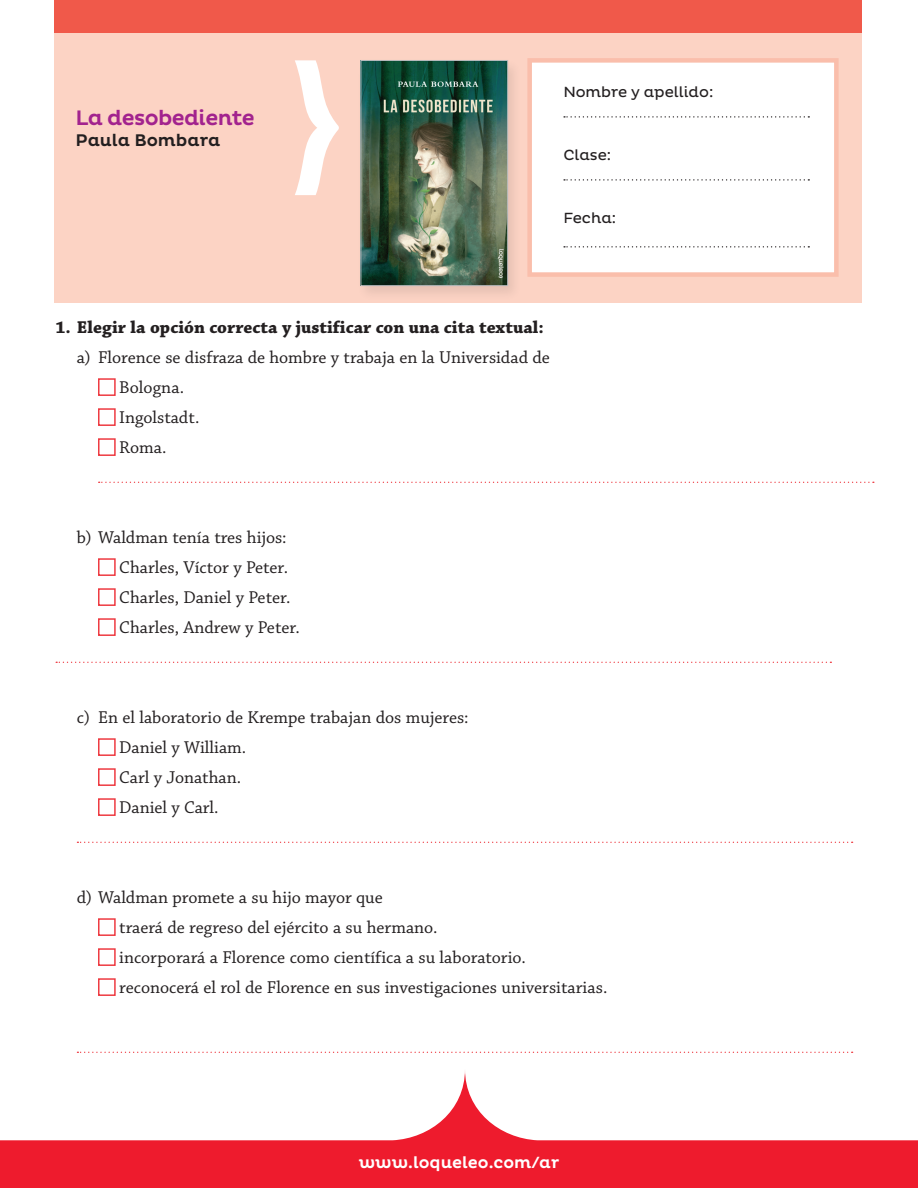
<style>
.page{position:relative;width:918px;height:1188px;background:#fff}
.page>*{position:absolute;margin:0;border:0;box-sizing:border-box;transform-origin:0 0}
.t1{font:500 21.3px "Pluto";letter-spacing:-.03em;color:#a2238e}
.t2{font:18px/30px "Chaparral Pro";color:#231f20}
.t3{font:700 18px "Chaparral Pro";color:#231f20}
.t4{font:500 17.25px "Pluto";color:#231f20}
.t5{font:500 16.5px "Pluto";color:#fff}
.t6{font:15px "Pluto";color:#231f20}
</style>
<div class="page">
<div style="left:98px;top:378px;width:18px;height:18px;background:#fff;border:2px solid #ee3a41"></div>
<div style="left:98px;top:408px;width:18px;height:18px;background:#fff;border:2px solid #ee3a41"></div>
<div style="left:98px;top:438px;width:18px;height:18px;background:#fff;border:2px solid #ee3a41"></div>
<svg style="left:99px;top:482px;width:775px;height:1px"></svg>
<div style="left:98px;top:558px;width:18px;height:18px;background:#fff;border:2px solid #ee3a41"></div>
<div style="left:98px;top:588px;width:18px;height:18px;background:#fff;border:2px solid #ee3a41"></div>
<div style="left:98px;top:618px;width:18px;height:18px;background:#fff;border:2px solid #ee3a41"></div>
<svg style="left:56px;top:662px;width:775px;height:1px"></svg>
<div style="left:98px;top:738px;width:18px;height:18px;background:#fff;border:2px solid #ee3a41"></div>
<div style="left:98px;top:768px;width:18px;height:18px;background:#fff;border:2px solid #ee3a41"></div>
<div style="left:98px;top:798px;width:18px;height:18px;background:#fff;border:2px solid #ee3a41"></div>
<svg style="left:77px;top:842px;width:776px;height:1px"></svg>
<div style="left:98px;top:918px;width:18px;height:18px;background:#fff;border:2px solid #ee3a41"></div>
<div style="left:98px;top:948px;width:18px;height:18px;background:#fff;border:2px solid #ee3a41"></div>
<div style="left:98px;top:978px;width:18px;height:18px;background:#fff;border:2px solid #ee3a41"></div>
<svg style="left:77px;top:1052px;width:776px;height:1px"></svg>
<div style="left:54px;top:0;width:808px;height:303px;background:#fcd3c4"></div>
<div style="left:357px;top:58px;width:165px;height:244px;background:#231f20;opacity:.1"></div>
<img style="left:363px;top:62px;width:143px;height:222px">
<div style="left:361px;top:60px;width:147px;height:226px;border:1px solid #bcbdc0"></div>
<svg style="left:295px;top:60px;width:44px;height:135px"></svg>
<svg style="left:0;top:1072px;width:918px;height:116px"></svg>
<div style="left:530px;top:60px;width:306px;height:215px;background:#fff"></div>
<svg style="left:564px;top:116px;width:245px;height:2px"></svg>
<svg style="left:564px;top:179px;width:245px;height:2px"></svg>
<svg style="left:564px;top:246px;width:245px;height:2px"></svg>
<div style="left:527px;top:58px;width:312px;height:219px;border:4px solid #fabeab"></div>
<div style="left:54px;top:0;width:808px;height:33px;background:#f0594a"></div>
<p class="t1" style="left:76px;top:106px;width:181px">La desobediente</p>
<p class="t4" style="left:76px;top:131px;width:146px">Paula Bombara</p>
<p class="t6" style="left:563px;top:83px;width:152px">Nombre y apellido:</p>
<p class="t6" style="left:563px;top:146px;width:49px">Clase:</p>
<p class="t6" style="left:563px;top:209px;width:54px">Fecha:</p>
<p class="t3" style="left:56px;top:317px;width:490px">1. Elegir la opción correcta y justificar con una cita textual:</p>
<p class="t2" style="left:119px;top:343px;width:432px;text-indent:-43px">a) Florence se disfraza de hombre y trabaja en la Universidad de<br>Bologna.<br>Ingolstadt.<br>Roma.</p>
<p class="t2" style="left:119px;top:523px;width:182px;text-indent:-43px">b) Waldman tenía tres hijos:<br>Charles, Víctor y Peter.<br>Charles, Daniel y Peter.<br>Charles, Andrew y Peter.</p>
<p class="t2" style="left:119px;top:703px;width:351px;text-indent:-43px">c) En el laboratorio de Krempe trabajan dos mujeres:<br>Daniel y William.<br>Carl y Jonathan.<br>Daniel y Carl.</p>
<p class="t2" style="left:119px;top:883px;width:490px;text-indent:-43px">d) Waldman promete a su hijo mayor que<br>traerá de regreso del ejército a su hermano.<br>incorporará a Florence como científica a su laboratorio. reconocerá el rol de Florence en sus investigaciones universitarias.</p>
<p class="t5" style="left:359px;top:1153px;width:202px">www.loqueleo.com/ar</p>
</div>
